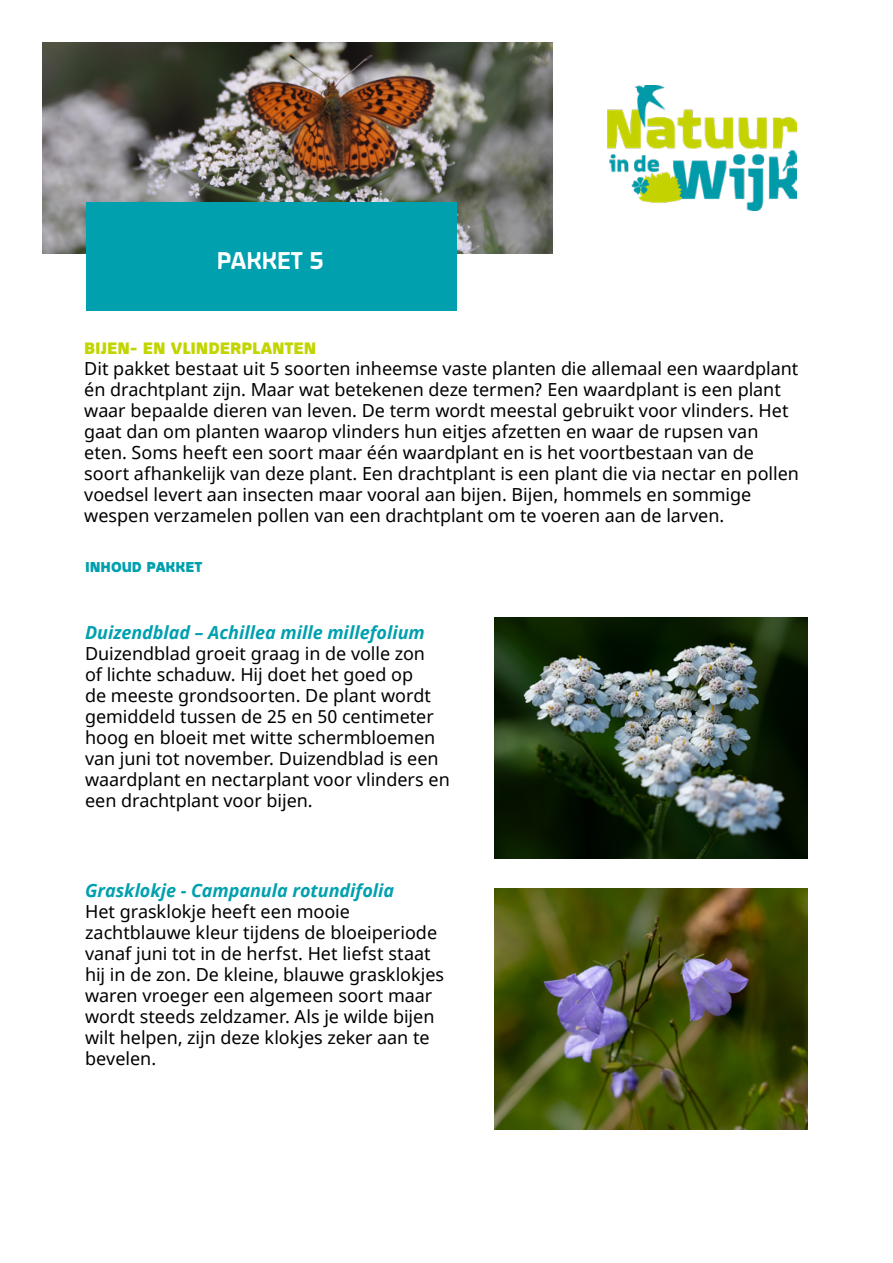
<style>
.page{position:relative;width:893px;height:1263px;background:#fff}
.page>*{position:absolute;margin:0;border:0;box-sizing:border-box;transform-origin:0 0}
.t1{font:500 33px "Quagmire";color:#fff}
.t2{font:700 22.5px "Quagmire";color:#c2d501}
.t3{font:700 19.5px "Quagmire";color:#00a0af}
.t4{font:18px/21px "Noto Sans";color:#000}
.t5{font:italic 700 18px "Noto Sans";color:#00a0af}
</style>
<div class="page">
<img style="left:43px;top:43px;width:510px;height:210px">
<div style="left:86px;top:202px;width:370px;height:108px;background:#00a0af"></div>
<img style="left:607px;top:85px;width:189px;height:125px">
<img style="left:494px;top:617px;width:314px;height:241px">
<img style="left:494px;top:889px;width:314px;height:241px">
<h1 class="t1" style="left:217px;top:243px;width:108px">PAKKET 5</h1>
<p class="t2" style="left:84px;top:336px;width:234px">BIJEN- EN VLINDERPLANTEN</p>
<p class="t4" style="left:84px;top:358px;width:716px">Dit pakket bestaat uit 5 soorten inheemse vaste planten die allemaal een waardplant én drachtplant zijn. Maar wat betekenen deze termen? Een waardplant is een plant waar bepaalde dieren van leven. De term wordt meestal gebruikt voor vlinders. Het gaat dan om planten waarop vlinders hun eitjes afzetten en waar de rupsen van eten. Soms heeft een soort maar één waardplant en is het voortbestaan van de soort afhankelijk van deze plant. Een drachtplant is een plant die via nectar en pollen voedsel levert aan insecten maar vooral aan bijen. Bijen, hommels en sommige wespen verzamelen pollen van een drachtplant om te voeren aan de larven.</p>
<p class="t3" style="left:85px;top:556px;width:119px">INHOUD PAKKET</p>
<p class="t5" style="left:85px;top:620px;width:341px">Duizendblad – Achillea mille millefolium</p>
<p class="t4" style="left:85px;top:644px;width:366px">Duizendblad groeit graag in de volle zon<br>of lichte schaduw. Hij doet het goed op<br>de meeste grondsoorten. De plant wordt gemiddeld tussen de 25 en 50 centimeter hoog en bloeit met witte schermbloemen van juni tot november. Duizendblad is een waardplant en nectarplant voor vlinders en een drachtplant voor bijen.</p>
<p class="t5" style="left:85px;top:878px;width:311px">Grasklokje - Campanula rotundifolia</p>
<p class="t4" style="left:85px;top:902px;width:361px">Het grasklokje heeft een mooie zachtblauwe kleur tijdens de bloeiperiode vanaf juni tot in de herfst. Het liefst staat hij in de zon. De kleine, blauwe grasklokjes waren vroeger een algemeen soort maar wordt steeds zeldzamer. Als je wilde bijen wilt helpen, zijn deze klokjes zeker aan te bevelen.</p>
</div>
